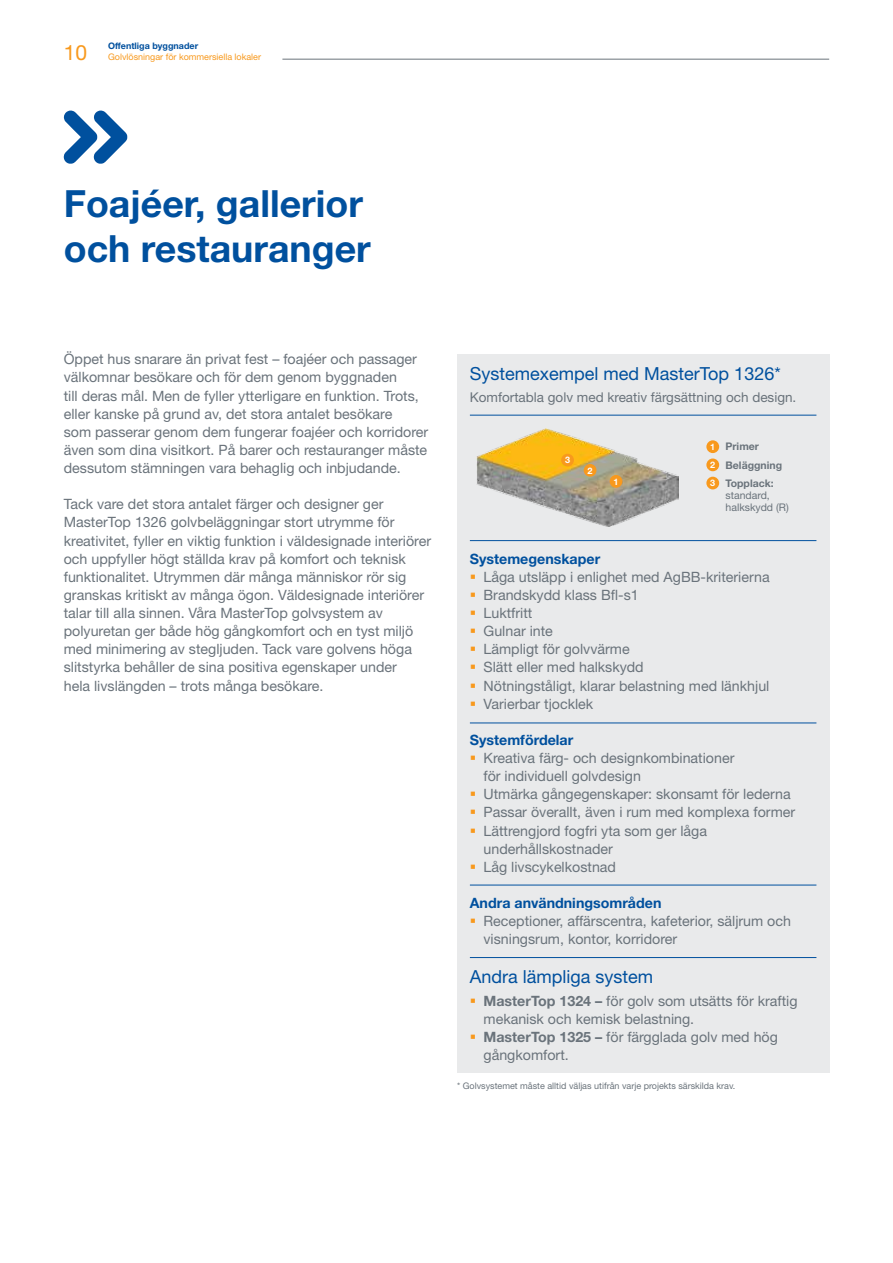
<style>
.page{position:relative;width:893px;height:1263px;background:#fff}
.page>*{position:absolute;margin:0;border:0;box-sizing:border-box;transform-origin:0 0}
.t1{font:700 37.5px/45px "Helvetica Neue LT Pro";color:#00509e}
.t2{font:21px "Helvetica Neue LT Pro";color:#f8991d}
.t3{font:18px "Helvetica Neue LT Pro";color:#00509e}
.t4{font:14.25px/18.1px "Helvetica Neue LT Pro";color:#6a737b}
.t5{font:700 14.25px "Helvetica Neue LT Pro";color:#00509e}
.t6{font:13.5px "Helvetica Neue LT Pro";color:#6a737b}
.t7{font:700 10.5px/18.3px "Helvetica Neue LT Pro";color:#6a737b}
.t8{font:10.5px/12px "Helvetica Neue LT Pro";color:#6a737b}
.t9{font:9px "Helvetica Neue LT Pro";color:#6a737b}
.t10{font:9px "Helvetica Neue LT Pro";color:#f8991d}
.t11{font:700 9px "Helvetica Neue LT Pro";color:#00509e}
.t12{font:700 9px/18.1px "Helvetica Neue LT Pro";color:#fff;text-align:justify}
.s1{color:#f8991d}
.s2{font-weight:700}
</style>
<div class="page">
<hr style="left:282px;top:59px;width:547px;height:1px;background:#6a737b">
<svg style="left:64px;top:111px;width:63px;height:53px"></svg>
<div style="left:457px;top:354px;width:372px;height:719px;background:#e9eaeb"></div>
<hr style="left:470px;top:415px;width:346px;height:1px;background:#00509e">
<hr style="left:470px;top:540px;width:346px;height:1px;background:#00509e">
<hr style="left:470px;top:722px;width:346px;height:1px;background:#00509e">
<hr style="left:470px;top:885px;width:346px;height:1px;background:#00509e">
<hr style="left:470px;top:957px;width:346px;height:1px;background:#00509e">
<img style="left:476px;top:429px;width:203px;height:98px">
<div style="left:610px;top:475px;width:12px;height:13px;background:#f8991d;border-radius:50%"></div>
<div style="left:584px;top:464px;width:12px;height:13px;background:#f8991d;border-radius:50%"></div>
<div style="left:561px;top:454px;width:13px;height:12px;background:#f8991d;border-radius:50%"></div>
<div style="left:706px;top:440px;width:13px;height:13px;background:#f8991d;border-radius:50%"></div>
<div style="left:706px;top:458px;width:13px;height:13px;background:#f8991d;border-radius:50%"></div>
<div style="left:706px;top:477px;width:13px;height:12px;background:#f8991d;border-radius:50%"></div>
<h2 class="t2" style="left:64px;top:39px;width:25px">10</h2>
<p class="t11" style="left:108px;top:40px;width:92px">Offentliga byggnader</p>
<p class="t10" style="left:108px;top:51px;width:155px">Golvlösningar för kommersiella lokaler</p>
<h1 class="t1" style="left:64px;top:180px;width:309px">Foajéer, gallerior och restauranger</h1>
<p class="t4" style="left:64px;top:350px;width:366px">Öppet hus snarare än privat fest – foajéer och passager välkomnar besökare och för dem genom byggnaden<br>till deras mål. Men de fyller ytterligare en funktion. Trots, eller kanske på grund av, det stora antalet besökare<br>som passerar genom dem fungerar foajéer och korridorer även som dina visitkort. På barer och restauranger måste dessutom stämningen vara behaglig och inbjudande.</p>
<p class="t4" style="left:64px;top:495px;width:369px">Tack vare det stora antalet färger och designer ger MasterTop 1326 golvbeläggningar stort utrymme för kreativitet, fyller en viktig funktion i väldesignade interiörer och uppfyller högt ställda krav på komfort och teknisk funktionalitet. Utrymmen där många människor rör sig granskas kritiskt av många ögon. Väldesignade interiörer talar till alla sinnen. Våra MasterTop golvsystem av polyuretan ger både hög gångkomfort och en tyst miljö med minimering av stegljuden. Tack vare golvens höga slitstyrka behåller de sina positiva egenskaper under<br>hela livslängden – trots många besökare.</p>
<p class="t3" style="left:470px;top:362px;width:312px">Systemexempel med MasterTop 1326*</p>
<p class="t6" style="left:470px;top:389px;width:328px">Komfortabla golv med kreativ färgsättning och design.</p>
<p class="t12" style="left:565px;top:451px;width:7px">3</p>
<p class="t12" style="left:588px;top:461px;width:7px">2</p>
<p class="t12" style="left:613px;top:472px;width:7px">1</p>
<p class="t12" style="left:710px;top:437px;width:7px">1<br>2<br>3</p>
<p class="t7" style="left:725px;top:437px;width:58px">Primer<br>Beläggning<br>Topplack:</p>
<p class="t8" style="left:725px;top:489px;width:65px">standard, halkskydd (R)</p>
<p class="t5" style="left:470px;top:550px;width:132px">Systemegenskaper</p>
<p class="t4" style="left:470px;top:567px;width:301px"><span class="s1">▪</span> Låga utsläpp i enlighet med AgBB-kriterierna</p>
<p class="t4" style="left:470px;top:585px;width:170px"><span class="s1">▪</span> Brandskydd klass Bfl-s1</p>
<p class="t4" style="left:470px;top:603px;width:64px"><span class="s1">▪</span> Luktfritt</p>
<p class="t4" style="left:470px;top:622px;width:85px"><span class="s1">▪</span> Gulnar inte</p>
<p class="t4" style="left:470px;top:640px;width:161px"><span class="s1">▪</span> Lämpligt för golvvärme</p>
<p class="t4" style="left:470px;top:658px;width:175px"><span class="s1">▪</span> Slätt eller med halkskydd</p>
<p class="t4" style="left:470px;top:676px;width:301px"><span class="s1">▪</span> Nötningståligt, klarar belastning med länkhjul</p>
<p class="t4" style="left:470px;top:694px;width:125px"><span class="s1">▪</span> Varierbar tjocklek</p>
<p class="t5" style="left:470px;top:731px;width:105px">Systemfördelar</p>
<p class="t4" style="left:483px;top:748px;width:252px;text-indent:-14px"><span class="s1">▪</span> Kreativa färg- och designkombinationer för individuell golvdesign</p>
<p class="t4" style="left:470px;top:785px;width:322px"><span class="s1">▪</span> Utmärka gångegenskaper: skonsamt för lederna</p>
<p class="t4" style="left:470px;top:803px;width:327px"><span class="s1">▪</span> Passar överallt, även i rum med komplexa former</p>
<p class="t4" style="left:483px;top:821px;width:225px;text-indent:-14px"><span class="s1">▪</span> Lättrengjord fogfri yta som ger låga underhållskostnader</p>
<p class="t4" style="left:470px;top:857px;width:148px"><span class="s1">▪</span> Låg livscykelkostnad</p>
<p class="t5" style="left:470px;top:894px;width:193px">Andra användningsområden</p>
<p class="t4" style="left:483px;top:912px;width:309px;text-indent:-14px"><span class="s1">▪</span> Receptioner, affärscentra, kafeterior, säljrum och visningsrum, kontor, korridorer</p>
<p class="t3" style="left:470px;top:966px;width:185px">Andra lämpliga system</p>
<p class="t4" style="left:483px;top:991px;width:316px;text-indent:-14px"><span class="s1">▪</span> <span class="s2">MasterTop 1324 –</span> för golv som utsätts för kraftig mekanisk och kemisk belastning.</p>
<p class="t4" style="left:483px;top:1027px;width:296px;text-indent:-14px"><span class="s1">▪</span> <span class="s2">MasterTop 1325 –</span> för färgglada golv med hög gångkomfort.</p>
<p class="t9" style="left:457px;top:1080px;width:280px">* Golvsystemet måste alltid väljas utifrån varje projekts särskilda krav.</p>
</div>
